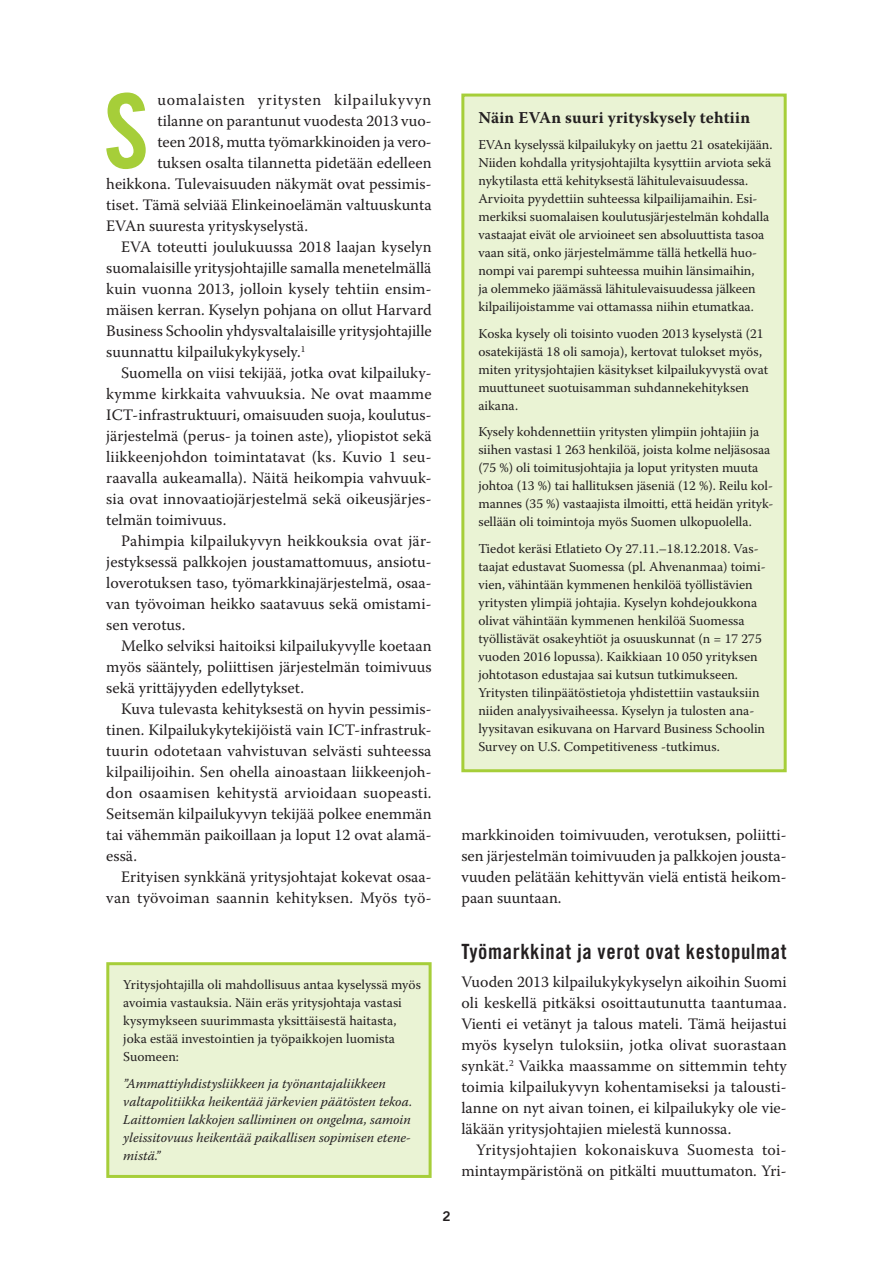
<style>
.page{position:relative;width:893px;height:1263px;background:#fff}
.page>*{position:absolute;margin:0;border:0;box-sizing:border-box;transform-origin:0 0}
.t1{font:103.2px "Trade Gothic LT Std Bd Cn 20";color:#a6ce39}
.t2{font:21px "Trade Gothic LT Std Bd Cn 20";letter-spacing:.03em;color:#231f20}
.t3{font:700 16.5px "Warnock Pro";letter-spacing:.01em;color:#231f20}
.t4{font:15.9px/21px "Warnock Pro";color:#231f20;text-align:justify}
.t5{font:15.9px "Warnock Pro";letter-spacing:.045em;color:#231f20}
.t6{font:13.5px/18px "Warnock Pro";color:#231f20}
.t7{font:italic 13.5px/18px "Warnock Pro";color:#231f20}
.t8{font:13.5px "Trade Gothic LT Std Bd 2";color:#231f20}
</style>
<div class="page">
<div style="left:461px;top:94px;width:326px;height:678px;background:#eaf3d4;border:3px solid #a6ce39"></div>
<div style="left:106px;top:962px;width:326px;height:216px;background:#eaf3d4;border:3px solid #a6ce39"></div>
<hr style="left:892px;top:1207px;width:1px;height:56px;background:#a6ce39">
<hr style="left:892px;top:0;width:1px;height:56px;background:#a6ce39">
<h1 class="t1" style="left:103px;top:69px;width:47px">S</h1>
<p class="t5" style="left:157px;top:90px;width:275px">uomalaisten yritysten kilpailukyvyn</p>
<p class="t4" style="left:157px;top:110px;width:276px">tilanne on parantunut vuodesta 2013 vuo-</p>
<p class="t4" style="left:157px;top:131px;width:276px">teen 2018, mutta työmarkkinoiden ja vero-</p>
<p class="t4" style="left:157px;top:152px;width:276px">tuksen osalta tilannetta pidetään edelleen</p>
<p class="t4" style="left:106px;top:173px;width:327px">heikkona. Tulevaisuuden näkymät ovat pessimis-</p>
<p class="t4" style="left:106px;top:194px;width:327px">tiset. Tämä selviää Elinkeinoelämän valtuuskunta</p>
<p class="t4" style="left:106px;top:215px;width:203px">EVAn suuresta yrityskyselystä.</p>
<p class="t4" style="left:121px;top:236px;width:312px">EVA toteutti joulukuussa 2018 laajan kyselyn</p>
<p class="t4" style="left:106px;top:257px;width:327px">suomalaisille yritysjohtajille samalla menetelmällä</p>
<p class="t4" style="left:106px;top:278px;width:327px">kuin vuonna 2013, jolloin kysely tehtiin ensim-</p>
<p class="t4" style="left:106px;top:299px;width:327px">mäisen kerran. Kyselyn pohjana on ollut Harvard</p>
<p class="t4" style="left:106px;top:320px;width:327px">Business Schoolin yhdysvaltalaisille yritysjohtajille</p>
<p class="t4" style="left:106px;top:341px;width:201px">suunnattu kilpailukykykysely.<sup>1</sup></p>
<p class="t4" style="left:121px;top:362px;width:312px">Suomella on viisi tekijää, jotka ovat kilpailuky-</p>
<p class="t4" style="left:106px;top:383px;width:327px">kymme kirkkaita vahvuuksia. Ne ovat maamme</p>
<p class="t4" style="left:106px;top:404px;width:327px">ICT-infrastruktuuri, omaisuuden suoja, koulutus-</p>
<p class="t4" style="left:106px;top:425px;width:327px">järjestelmä (perus- ja toinen aste), yliopistot sekä</p>
<p class="t4" style="left:106px;top:446px;width:327px">liikkeenjohdon toimintatavat (ks. Kuvio 1 seu-</p>
<p class="t4" style="left:106px;top:467px;width:327px">raavalla aukeamalla). Näitä heikompia vahvuuk-</p>
<p class="t4" style="left:106px;top:488px;width:327px">sia ovat innovaatiojärjestelmä sekä oikeusjärjes-</p>
<p class="t4" style="left:106px;top:509px;width:122px">telmän toimivuus.</p>
<p class="t4" style="left:121px;top:530px;width:312px">Pahimpia kilpailukyvyn heikkouksia ovat jär-</p>
<p class="t4" style="left:106px;top:551px;width:327px">jestyksessä palkkojen joustamattomuus, ansiotu-</p>
<p class="t4" style="left:106px;top:572px;width:327px">loverotuksen taso, työmarkkinajärjestelmä, osaa-</p>
<p class="t4" style="left:106px;top:593px;width:327px">van työvoiman heikko saatavuus sekä omistami-</p>
<p class="t4" style="left:106px;top:614px;width:81px">sen verotus.</p>
<p class="t4" style="left:121px;top:635px;width:312px">Melko selviksi haitoiksi kilpailukyvylle koetaan</p>
<p class="t4" style="left:106px;top:656px;width:327px">myös sääntely, poliittisen järjestelmän toimivuus</p>
<p class="t4" style="left:106px;top:677px;width:199px">sekä yrittäjyyden edellytykset.</p>
<p class="t4" style="left:121px;top:698px;width:312px">Kuva tulevasta kehityksestä on hyvin pessimis-</p>
<p class="t4" style="left:106px;top:719px;width:327px">tinen. Kilpailukykytekijöistä vain ICT-infrastruk-</p>
<p class="t4" style="left:106px;top:740px;width:327px">tuurin odotetaan vahvistuvan selvästi suhteessa</p>
<p class="t4" style="left:106px;top:761px;width:327px">kilpailijoihin. Sen ohella ainoastaan liikkeenjoh-</p>
<p class="t4" style="left:106px;top:782px;width:327px">don osaamisen kehitystä arvioidaan suopeasti.</p>
<p class="t4" style="left:106px;top:803px;width:327px">Seitsemän kilpailukyvyn tekijää polkee enemmän</p>
<p class="t4" style="left:106px;top:824px;width:327px">tai vähemmän paikoillaan ja loput 12 ovat alamä-</p>
<p class="t4" style="left:106px;top:845px;width:32px">essä.</p>
<p class="t4" style="left:121px;top:866px;width:312px">Erityisen synkkänä yritysjohtajat kokevat osaa-</p>
<p class="t4" style="left:106px;top:887px;width:327px">van työvoiman saannin kehityksen. Myös työ-</p>
<p class="t6" style="left:123px;top:975px;width:299px">Yritysjohtajilla oli mahdollisuus antaa kyselyssä myös avoimia vastauksia. Näin eräs yritysjohtaja vastasi kysymykseen suurimmasta yksittäisestä haitasta, joka estää investointien ja työpaikkojen luomista Suomeen:</p>
<p class="t7" style="left:123px;top:1074px;width:291px">”Ammattiyhdistysliikkeen ja työnantajaliikkeen valtapolitiikka heikentää järkevien päätösten tekoa.<br>Laittomien lakkojen salliminen on ongelma, samoin yleissitovuus heikentää paikallisen sopimisen etene&shy;mistä.”</p>
<p class="t3" style="left:478px;top:107px;width:273px">Näin EVAn suuri yrityskysely tehtiin</p>
<p class="t6" style="left:478px;top:136px;width:296px">EVAn kyselyssä kilpailukyky on jaettu 21 osatekijään.<br>Niiden kohdalla yritysjohtajilta kysyttiin arviota sekä nykytilasta että kehityksestä lähitulevaisuudessa.<br>Arvioita pyydettiin suhteessa kilpailijamaihin. Esi&shy;merkiksi suomalaisen koulutusjärjestelmän kohdalla vastaajat eivät ole arvioineet sen absoluuttista tasoa vaan sitä, onko järjestelmämme tällä hetkellä huo&shy;nompi vai parempi suhteessa muihin länsimaihin,<br>ja olemmeko jäämässä lähitulevaisuudessa jälkeen kilpailijoistamme vai ottamassa niihin etumatkaa.</p>
<p class="t6" style="left:478px;top:324px;width:291px">Koska kysely oli toisinto vuoden 2013 kyselystä (21 osatekijästä 18 oli samoja), kertovat tulokset myös, miten yritysjohtajien käsitykset kilpailukyvystä ovat muuttuneet suotuisamman suhdannekehityksen aikana.</p>
<p class="t6" style="left:478px;top:423px;width:296px">Kysely kohdennettiin yritysten ylimpiin johtajiin ja siihen vastasi 1 263 henkilöä, joista kolme neljäsosaa (75 %) oli toimitusjohtajia ja loput yritysten muuta johtoa (13 %) tai hallituksen jäseniä (12 %). Reilu kol&shy;mannes (35 %) vastaajista ilmoitti, että heidän yrityk&shy;sellään oli toimintoja myös Suomen ulkopuolella.</p>
<p class="t6" style="left:478px;top:539px;width:289px">Tiedot keräsi Etlatieto Oy 27.11.–18.12.2018. Vas&shy;taajat edustavat Suomessa (pl. Ahvenanmaa) toimi&shy;vien, vähintään kymmenen henkilöä työllistävien yritysten ylimpiä johtajia. Kyselyn kohdejoukkona olivat vähintään kymmenen henkilöä Suomessa työllistävät osakeyhtiöt ja osuuskunnat (n = 17 275 vuoden 2016 lopussa). Kaikkiaan 10 050 yrityksen johtotason edustajaa sai kutsun tutkimukseen.<br>Yritysten tilinpäätöstietoja yhdistettiin vastauksiin niiden analyysivaiheessa. Kyselyn ja tulosten ana&shy;lyysitavan esikuvana on Harvard Business Schoolin Survey on U.S. Competitiveness -tutkimus.</p>
<p class="t4" style="left:461px;top:824px;width:327px">markkinoiden toimivuuden, verotuksen, poliitti&shy;sen järjestelmän toimivuuden ja palkkojen jousta&shy;vuuden pelätään kehittyvän vielä entistä heikom&shy;paan suuntaan.</p>
<h2 class="t2" style="left:461px;top:938px;width:327px">Työmarkkinat ja verot ovat kestopulmat</h2>
<p class="t4" style="left:461px;top:971px;width:327px">Vuoden 2013 kilpailukykykyselyn aikoihin Suomi oli keskellä pitkäksi osoittautunutta taantumaa.<br>Vienti ei vetänyt ja talous mateli. Tämä heijastui myös kyselyn tuloksiin, jotka olivat suorastaan synkät.<sup>2</sup> Vaikka maassamme on sittemmin tehty toimia kilpailukyvyn kohentamiseksi ja talousti&shy;lanne on nyt aivan toinen, ei kilpailukyky ole vie&shy;läkään yritysjohtajien mielestä kunnossa.</p>
<p class="t4" style="left:461px;top:1139px;width:327px;text-align:right">Yritysjohtajien kokonaiskuva Suomesta toi&shy;mintaympäristönä on pitkälti muuttumaton. Yri-</p>
<p class="t8" style="left:442px;top:1207px;width:10px">2</p>
</div>
